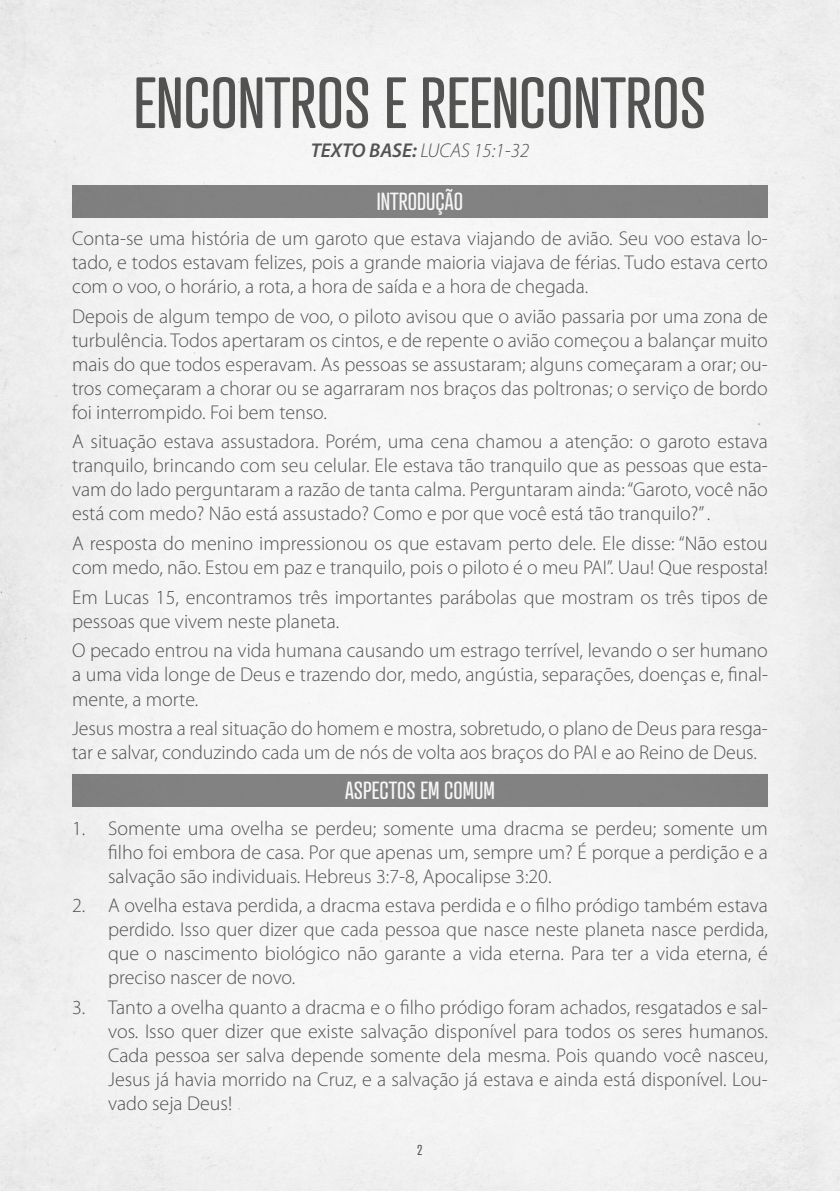
<style>
.page{position:relative;width:840px;height:1191px;background:#fff}
.page>*{position:absolute;margin:0;border:0;box-sizing:border-box;transform-origin:0 0}
.t1{font:70px "Atrament";color:#575756}
.t2{font:24px "Atrament";color:#fff}
.t3{font:300 20px/24px "Myriad Pro";color:#575756;text-align:justify}
.t4{font:italic 300 20px "Myriad Pro";color:#575756}
.t5{font:14px "Atrament";color:#575756}
.s1{font-weight:600}
</style>
<div class="page">
<div style="left:72px;top:185px;width:695px;height:32px;background:#878787"></div>
<div style="left:72px;top:774px;width:695px;height:33px;background:#878787"></div>
<h1 class="t1" style="left:134px;top:60px;width:574px">ENCONTROS E REENCONTROS</h1>
<p class="t4" style="left:310px;top:140px;width:220px"><span class="s1">TEXTO BASE:</span> LUCAS 15:1-32</p>
<p class="t2" style="left:376px;top:186px;width:88px">INTRODUÇÃO</p>
<p class="t3" style="left:72px;top:227px;width:697px">Conta-se uma história de um garoto que estava viajando de avião. Seu voo estava lo&shy;tado, e todos estavam felizes, pois a grande maioria viajava de férias. Tudo estava certo com o voo, o horário, a rota, a hora de saída e a hora de chegada.</p>
<p class="t3" style="left:72px;top:304px;width:697px">Depois de algum tempo de voo, o piloto avisou que o avião passaria por uma zona de turbulência. Todos apertaram os cintos, e de repente o avião começou a balançar muito mais do que todos esperavam. As pessoas se assustaram; alguns começaram a orar; ou&shy;tros começaram a chorar ou se agarraram nos braços das poltronas; o serviço de bordo foi interrompido. Foi bem tenso.</p>
<p class="t3" style="left:72px;top:430px;width:697px">A situação estava assustadora. Porém, uma cena chamou a atenção: o garoto estava tranquilo, brincando com seu celular. Ele estava tão tranquilo que as pessoas que esta&shy;vam do lado perguntaram a razão de tanta calma. Perguntaram ainda: “Garoto, você não está com medo? Não está assustado? Como e por que você está tão tranquilo?” .</p>
<p class="t3" style="left:72px;top:532px;width:697px">A resposta do menino impressionou os que estavam perto dele. Ele disse: “Não estou com medo, não. Estou em paz e tranquilo, pois o piloto é o meu PAI”. Uau! Que resposta!</p>
<p class="t3" style="left:72px;top:585px;width:697px">Em Lucas 15, encontramos três importantes parábolas que mostram os três tipos de pessoas que vivem neste planeta.</p>
<p class="t3" style="left:72px;top:639px;width:697px">O pecado entrou na vida humana causando um estrago terrível, levando o ser humano a uma vida longe de Deus e trazendo dor, medo, angústia, separações, doenças e, final&shy;mente, a morte.</p>
<p class="t3" style="left:72px;top:717px;width:697px">Jesus mostra a real situação do homem e mostra, sobretudo, o plano de Deus para resga&shy;tar e salvar, conduzindo cada um de nós de volta aos braços do PAI e ao Reino de Deus.</p>
<p class="t2" style="left:345px;top:776px;width:151px">ASPECTOS EM COMUM</p>
<p class="t3" style="left:108px;top:816px;width:661px;text-indent:-36px">1. Somente uma ovelha se perdeu; somente uma dracma se perdeu; somente um filho foi embora de casa. Por que apenas um, sempre um? É porque a perdição e a salvação são individuais. Hebreus 3:7-8, Apocalipse 3:20.</p>
<p class="t3" style="left:108px;top:894px;width:661px;text-indent:-36px">2. A ovelha estava perdida, a dracma estava perdida e o filho pródigo também estava perdido. Isso quer dizer que cada pessoa que nasce neste planeta nasce perdida, que o nascimento biológico não garante a vida eterna. Para ter a vida eterna, é preciso nascer de novo.</p>
<p class="t3" style="left:108px;top:995px;width:661px;text-indent:-36px">3. Tanto a ovelha quanto a dracma e o filho pródigo foram achados, resgatados e sal&shy;vos. Isso quer dizer que existe salvação disponível para todos os seres humanos.<br>Cada pessoa ser salva depende somente dela mesma. Pois quando você nasceu, Jesus já havia morrido na Cruz, e a salvação já estava e ainda está disponível. Lou&shy;vado seja Deus!</p>
<p class="t5" style="left:417px;top:1141px;width:7px">2</p>
</div>
